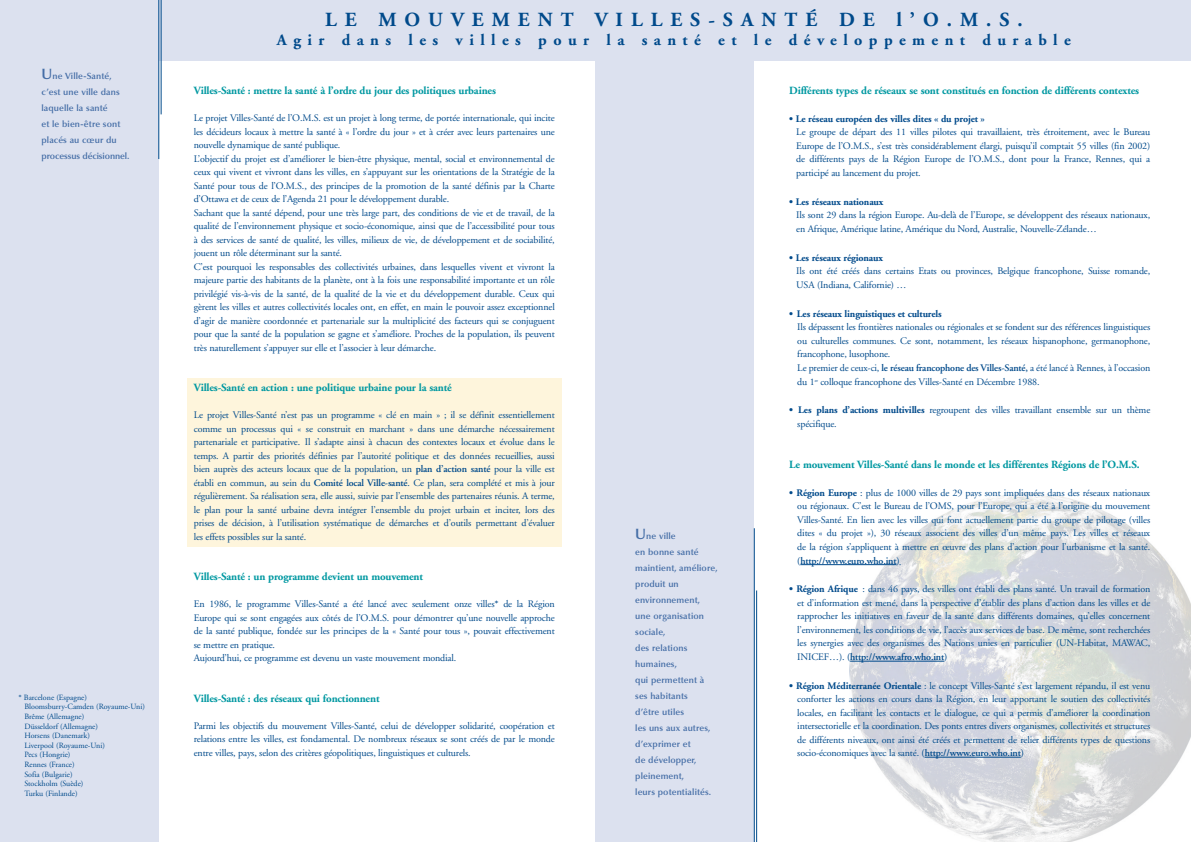
<style>
.page{position:relative;width:1191px;height:842px;background:#fff}
.page>*{position:absolute;margin:0;border:0;box-sizing:border-box;transform-origin:0 0}
.t1{font:700 20px "Adobe Garamond";letter-spacing:.4em;color:#004a8b}
.t2{font:700 16px "Adobe Garamond";letter-spacing:.4em;color:#004a8b}
.t3{font:700 11px "Adobe Garamond";letter-spacing:-.015em;color:#0098a1}
.t4{font:10px/13.5px "Adobe Garamond";letter-spacing:-.015em;color:#004a8b}
.t5{font:600 9px/16px "Optima";letter-spacing:.01em;color:#446da6}
.t6{font:8px/9.6px "Adobe Garamond";color:#004a8b}
.s1{font-size:15px}
.s2{font-weight:600}
.s3{font-weight:700}
</style>
<div class="page">
<div style="left:0;top:0;width:159px;height:842px;background:#dce1ef"></div>
<div style="left:595px;top:0;width:159px;height:842px;background:#dce1ef"></div>
<div style="left:0;top:0;width:1191px;height:61px;background:#dce1ef"></div>
<img style="left:849px;top:492px;width:342px;height:350px">
<hr style="left:158px;top:0;width:1px;height:159px;background:#004a8b">
<hr style="left:161px;top:0;width:1px;height:114px;background:#004a8b">
<div style="left:187px;top:378px;width:374px;height:169px;background:#fef5dc"></div>
<hr style="left:800px;top:564px;width:96px;height:1px;background:#004a8b">
<hr style="left:850px;top:661px;width:94px;height:1px;background:#004a8b">
<hr style="left:924px;top:757px;width:96px;height:1px;background:#004a8b">
<hr style="left:754px;top:528px;width:1px;height:314px;background:#004a8b">
<hr style="left:756px;top:590px;width:1px;height:252px;background:#004a8b">
<p class="t5" style="left:41px;top:68px;width:89px"><span class="s1">U</span>ne Ville-Santé, c’est une ville dans laquelle la santé<br>et le bien-être sont placés au cœur du processus décisionnel.</p>
<p class="t6" style="left:24px;top:693px;width:122px;text-indent:-6px"><span class="s2">*</span> Barcelone (Espagne)<br>Bloomsburry-Camden (Royaume-Uni)<br>Brême (Allemagne)<br>Düsseldorf (Allemagne)<br>Horsens (Danemark)<br>Liverpool (Royaume-Uni)<br>Pecs (Hongrie)<br>Rennes (France)<br>Sofia (Bulgarie)<br>Stockholm (Suède)<br>Turku (Finlande)</p>
<p class="t1" style="left:325px;top:9px;width:699px">LE MOUVEMENT VILLES-SANTÉ DE l’O.M.S.</p>
<p class="t2" style="left:277px;top:32px;width:795px">Agir dans les villes pour la santé et le développement durable</p>
<p class="t3" style="left:194px;top:85px;width:304px">Villes-Santé : mettre la santé à l’ordre du jour des politiques urbaines</p>
<p class="t4" style="left:194px;top:111px;width:362px">Le projet Villes-Santé de l’O.M.S. est un projet à long terme, de portée internationale, qui incite les décideurs locaux à mettre la santé à « l’ordre du jour » et à créer avec leurs partenaires une nouvelle dynamique de santé publique.<br>L’objectif du projet est d’améliorer le bien-être physique, mental, social et environnemental de ceux qui vivent et vivront dans les villes, en s’appuyant sur les orientations de la Stratégie de la Santé pour tous de l’O.M.S., des principes de la promotion de la santé définis par la Charte d’Ottawa et de ceux de l’Agenda 21 pour le développement durable.<br>Sachant que la santé dépend, pour une très large part, des conditions de vie et de travail, de la qualité de l’environnement physique et socio-économique, ainsi que de l’accessibilité pour tous à des services de santé de qualité, les villes, milieux de vie, de développement et de sociabilité, jouent un rôle déterminant sur la santé.<br>C’est pourquoi les responsables des collectivités urbaines, dans lesquelles vivent et vivront la majeure partie des habitants de la planète, ont à la fois une responsabilité importante et un rôle privilégié vis-à-vis de la santé, de la qualité de la vie et du développement durable. Ceux qui gèrent les villes et autres collectivités locales ont, en effet, en main le pouvoir assez exceptionnel d’agir de manière coordonnée et partenariale sur la multiplicité des facteurs qui se conjuguent pour que la santé de la population se gagne et s’améliore. Proches de la population, ils peuvent très naturellement s’appuyer sur elle et l’associer à leur démarche.</p>
<p class="t3" style="left:194px;top:382px;width:259px">Villes-Santé en action : une politique urbaine pour la santé</p>
<p class="t4" style="left:194px;top:408px;width:362px;text-align:justify">Le projet Villes-Santé n’est pas un programme « clé en main » ; il se définit essentiellement comme un processus qui « se construit en marchant » dans une démarche nécessairement partenariale et participative. Il s’adapte ainsi à chacun des contextes locaux et évolue dans le temps. A partir des priorités définies par l’autorité politique et des données recueillies, aussi bien auprès des acteurs locaux que de la population, un <span class="s2">plan d’action santé</span> pour la ville est établi en commun, au sein du <span class="s2">Comité local Ville-santé</span>. Ce plan, sera complété et mis à jour régulièrement. Sa réalisation sera, elle aussi, suivie par l’ensemble des partenaires réunis. A terme, le plan pour la santé urbaine devra intégrer l’ensemble du projet urbain et inciter, lors des prises de décision, à l’utilisation systématique de démarches et d’outils permettant d’évaluer les effets possibles sur la santé.</p>
<p class="t3" style="left:194px;top:571px;width:231px">Villes-Santé : un programme devient un mouvement</p>
<p class="t4" style="left:194px;top:597px;width:362px">En 1986, le programme Villes-Santé a été lancé avec seulement onze villes<span class="s2">*</span> de la Région Europe qui se sont engagées aux côtés de l’O.M.S. pour démontrer qu’une nouvelle approche de la santé publique, fondée sur les principes de la « Santé pour tous », pouvait effectivement se mettre en pratique.<br>Aujourd’hui, ce programme est devenu un vaste mouvement mondial.</p>
<p class="t3" style="left:194px;top:692px;width:187px">Villes-Santé : des réseaux qui fonctionnent</p>
<p class="t4" style="left:194px;top:719px;width:362px;text-align:justify">Parmi les objectifs du mouvement Villes-Santé, celui de développer solidarité, coopération et relations entre les villes, est fondamental. De nombreux réseaux se sont créés de par le monde entre villes, pays, selon des critères géopolitiques, linguistiques et culturels.</p>
<p class="t5" style="left:635px;top:528px;width:84px"><span class="s1">U</span>ne ville<br>en bonne santé maintient, améliore, produit un environnement, une organisation sociale,<br>des relations humaines,<br>qui permettent à ses habitants<br>d’être utiles<br>les uns aux autres, d’exprimer et<br>de développer, pleinement,<br>leurs potentialités.</p>
<p class="t3" style="left:789px;top:85px;width:351px">Différents types de réseaux se sont constitués en fonction de différents contextes</p>
<p class="t4" style="left:796px;top:112px;width:355px;text-indent:-7px"><span class="s3">• Le réseau européen des villes dites « du projet »<br></span>Le groupe de départ des 11 villes pilotes qui travaillaient, très étroitement, avec le Bureau Europe de l’O.M.S., s’est très considérablement élargi, puisqu’il comptait 55 villes (fin 2002) de différents pays de la Région Europe de l’O.M.S., dont pour la France, Rennes, qui a participé au lancement du projet.</p>
<p class="t4" style="left:796px;top:195px;width:355px;line-height:13.8px;text-indent:-7px"><span class="s3">• Les réseaux nationaux<br></span>Ils sont 29 dans la région Europe. Au-delà de l’Europe, se développent des réseaux nationaux, en Afrique, Amérique latine, Amérique du Nord, Australie, Nouvelle-Zélande…</p>
<p class="t4" style="left:796px;top:251px;width:355px;line-height:13.8px;text-indent:-7px"><span class="s3">• Les réseaux régionaux<br></span>Ils ont été créés dans certains Etats ou provinces, Belgique francophone, Suisse romande,<br>USA (Indiana, Californie) …</p>
<p class="t4" style="left:797px;top:307px;width:354px;text-indent:-8px"><span class="s3">• Les réseaux linguistiques et culturels<br></span>Ils dépassent les frontières nationales ou régionales et se fondent sur des références linguistiques ou culturelles communes. Ce sont, notamment, les réseaux hispanophone, germanophone, francophone, lusophone.<br>Le premier de ceux-ci, <span class="s2">le réseau francophone des Villes-Santé,</span> a été lancé à Rennes, à l’occasion du 1<sup>er</sup> colloque francophone des Villes-Santé en Décembre 1988.</p>
<p class="t4" style="left:797px;top:403px;width:354px;text-indent:-8px"><span class="s3">• Les plans d’actions multivilles</span> regroupent des villes travaillant ensemble sur un thème spécifique.</p>
<p class="t3" style="left:789px;top:459px;width:352px">Le mouvement Villes-Santé dans le monde et les différentes Régions de l’O.M.S.</p>
<p class="t4" style="left:797px;top:486px;width:354px;text-align:justify;text-indent:-8px"><span class="s3">• Région Europe</span> : plus de 1000 villes de 29 pays sont impliquées dans des réseaux nationaux ou régionaux. C’est le Bureau de l’OMS, pour l’Europe, qui a été à l’origine du mouvement Villes-Santé. En lien avec les villes qui font actuellement partie du groupe de pilotage (villes dites « du projet »), 30 réseaux associent des villes d’un même pays. Les villes et réseaux de la région s’appliquent à mettre en œuvre des plans d’action pour l’urbanisme et la santé. <span class="s2">(http://www.euro.who.int)</span></p>
<p class="t4" style="left:797px;top:582px;width:354px;text-align:justify;text-indent:-8px"><span class="s3">• Région Afrique</span> : dans 46 pays, des villes ont établi des plans santé. Un travail de formation et d’information est mené, dans la perspective d’établir des plans d’action dans les villes et de rapprocher les initiatives en faveur de la santé dans différents domaines, qu’elles concernent l’environnement, les conditions de vie, l’accès aux services de base. De même, sont recherchées les synergies avec des organismes des Nations unies en particulier (UN-Habitat, MAWAC, INICEF…). <span class="s2">(http://www.afro.who.int)</span></p>
<p class="t4" style="left:797px;top:679px;width:354px;text-align:justify;text-indent:-8px"><span class="s3">• Région Méditerranée Orientale</span> : le concept Villes-Santé s’est largement répandu, il est venu conforter les actions en cours dans la Région, en leur apportant le soutien des collectivités locales, en facilitant les contacts et le dialogue, ce qui a permis d’améliorer la coordination intersectorielle et la coordination. Des ponts entres divers organismes, collectivités et structures de différents niveaux, ont ainsi été créés et permettent de relier différents types de questions socio-économiques avec la santé. <span class="s2">(http://www.euro.who.int)</span></p>
</div>
